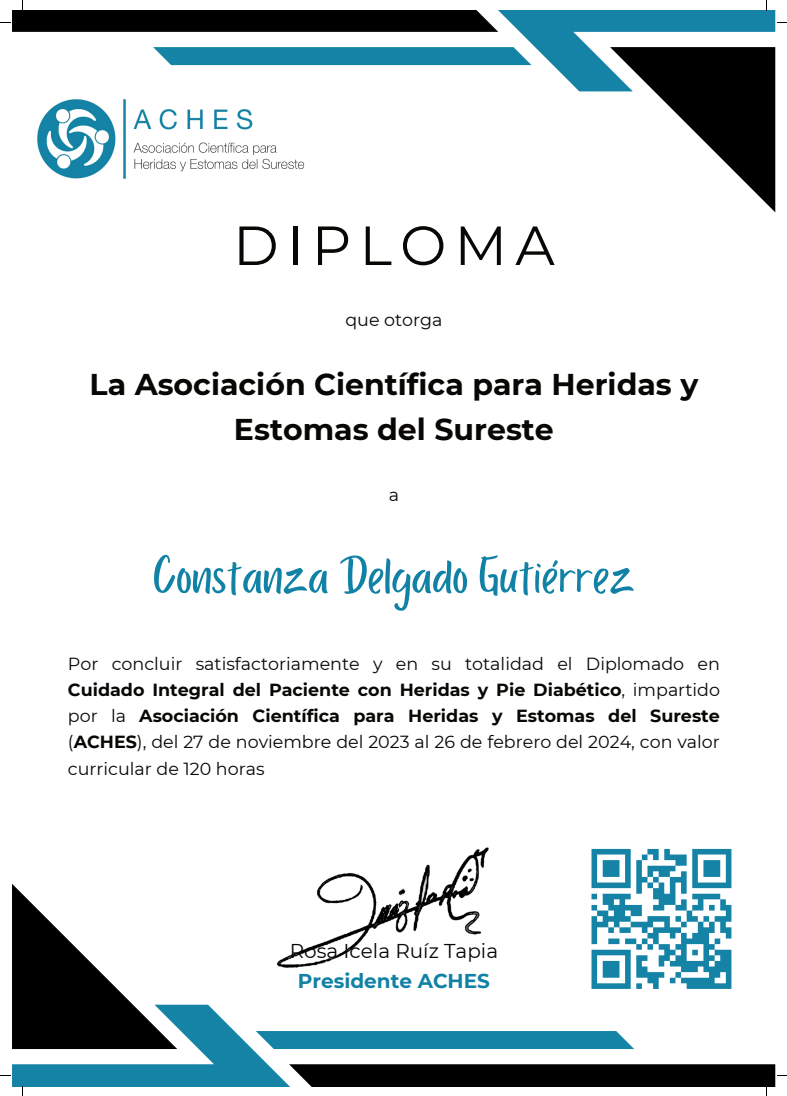
<style>
.page{position:relative;width:787px;height:1096px;background:#fff}
.page>*{position:absolute;margin:0;border:0;box-sizing:border-box;transform-origin:0 0}
.t1{font:55px "Porcelain";color:#1182a5}
.t2{font:55px "Montserrat";letter-spacing:.15em;color:#080704}
.t3{font:700 30px/45px "Montserrat";color:#080704;text-align:center}
.t4{font:20px "Montserrat";color:#080704}
.t5{font:700 20px "Montserrat";color:#1182a5}
.t6{font:17.5px/26.2px "Montserrat";color:#080704;text-align:justify}
.s1{font-weight:700}
</style>
<div class="page">
<svg style="left:0;top:0;width:787px;height:212px"></svg>
<svg style="left:0;top:848px;width:787px;height:247px"></svg>
<h1 class="t2" style="left:233px;top:208px;width:323px">DIPLOMA</h1>
<p class="t6" style="left:345px;top:306px;width:99px">que otorga</p>
<h2 class="t3" style="left:90px;top:360px;width:610px">La Asociación Científica para Heridas y<br>Estomas del Sureste</h2>
<p class="t6" style="left:389px;top:481px;width:12px">a</p>
<h1 class="t1" style="left:153px;top:547px;width:483px">Constanza Delgado Gutiérrez</h1>
<p class="t6" style="left:68px;top:649px;width:653px">Por concluir satisfactoriamente y en su totalidad el Diplomado en <span class="s1">Cuidado Integral del Paciente con Heridas y Pie Diabético</span>, impartido por la <span class="s1">Asociación Científica para Heridas y Estomas del Sureste </span>(<span class="s1">ACHES</span>), del 27 de noviembre del 2023 al 26 de febrero del 2024, con valor curricular de 120 horas</p>
<p class="t4" style="left:290px;top:937px;width:210px">Rosa Icela Ruíz Tapia</p>
<p class="t5" style="left:298px;top:965px;width:194px">Presidente ACHES</p>
</div>
